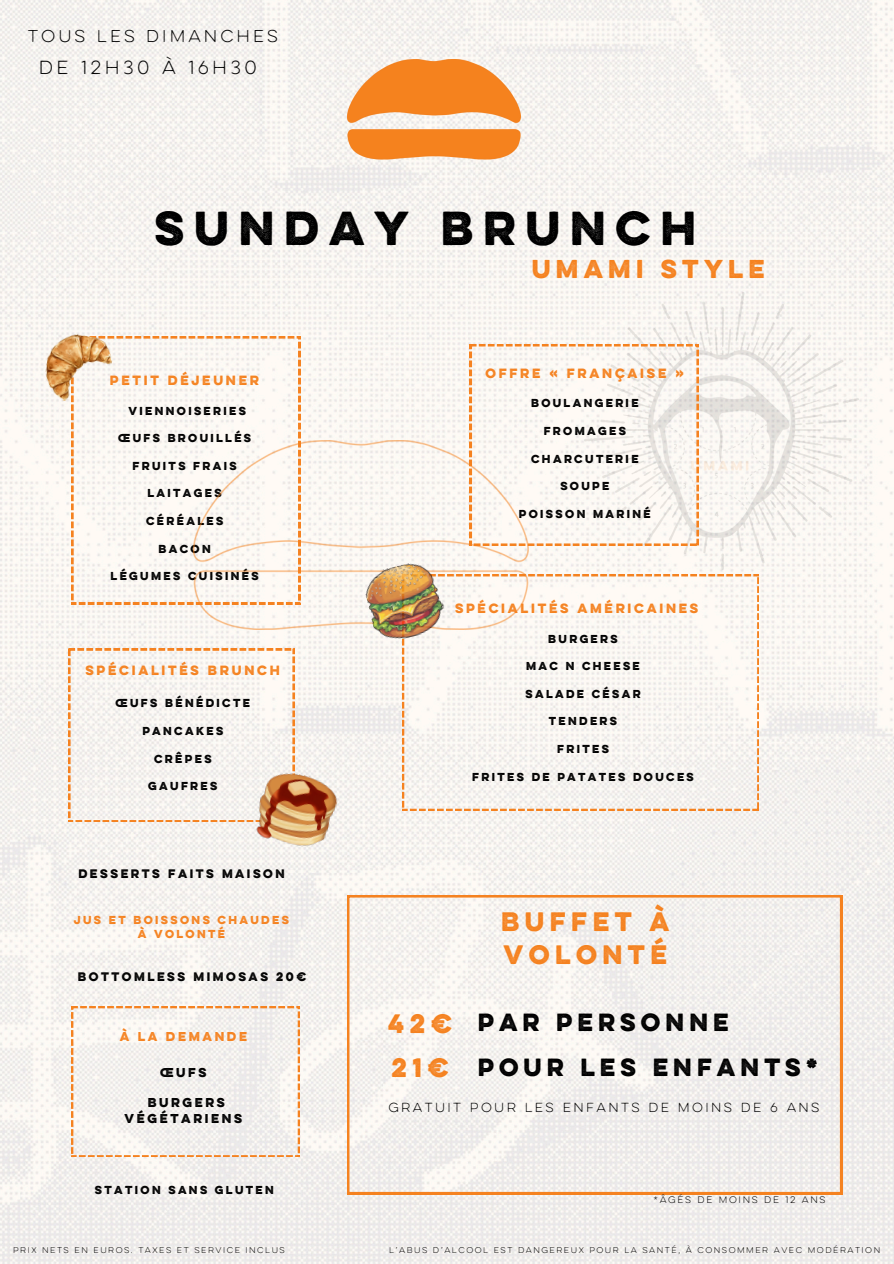
<style>
.page{position:relative;width:894px;height:1264px;background:#fff}
.page>*{position:absolute;margin:0;border:0;box-sizing:border-box;transform-origin:0 0}
.t1{font:700 42.6px "Lulo One";color:#000}
.t2{font:700 23.85px/33.2px "Lulo One";color:#f58220}
.t3{font:700 23.1px "Lulo One";color:#f58220}
.t4{font:700 22.2px "Lulo One";color:#000}
.t5{font:16.95px "Lulo One";color:#000}
.t6{font:15.3px "Lulo One";color:#000}
.t7{font:700 12px "Lulo One";color:#f58220}
.t8{font:11.7px "Lulo One";color:#000}
.t9{font:700 11.55px/15.3px "Lulo One";color:#000;text-align:center}
.t10{font:700 11.55px "Lulo One";color:#f58220}
.t11{font:700 11.1px "Lulo One";color:#000}
.t12{font:700 10.35px "Lulo One";color:#000}
.t13{font:700 10.35px/13.8px "Lulo One";color:#f58220;text-align:center}
.t14{font:8.55px "Lulo One";color:#000}
.t15{font:7.5px "Lulo One";color:#000}
</style>
<div class="page">
<img style="left:0;top:0;width:893px;height:1263px">
<img style="left:584px;top:292px;width:274px;height:277px">
<img style="left:347px;top:60px;width:173px;height:106px">
<svg style="left:347px;top:895px;width:494px;height:299px"></svg>
<svg style="left:71px;top:1006px;width:228px;height:150px"></svg>
<svg style="left:402px;top:574px;width:356px;height:236px;fill:#faf7f3"></svg>
<svg style="left:71px;top:336px;width:229px;height:268px;fill:#fbf9f5"></svg>
<svg style="left:469px;top:344px;width:229px;height:201px;fill:#fbf9f4"></svg>
<svg style="left:68px;top:648px;width:226px;height:173px"></svg>
<img style="left:193px;top:440px;width:335px;height:189px">
<img style="left:361px;top:558px;width:88px;height:87px">
<img style="left:41px;top:330px;width:74px;height:77px">
<img style="left:251px;top:768px;width:90px;height:86px">
<h6 class="t6" style="left:28px;top:29px;width:255px">TOUS LES DIMANCHES</h6>
<h6 class="t5" style="left:39px;top:60px;width:223px">DE 12H30 À 16H30</h6>
<h6 class="t1" style="left:154px;top:208px;width:552px">SUNDAY BRUNCH</h6>
<h6 class="t3" style="left:531px;top:258px;width:240px">UMAMI STYLE</h6>
<h3 class="t7" style="left:110px;top:375px;width:153px">PETIT DÉJEUNER</h3>
<h3 class="t12" style="left:128px;top:405px;width:121px">VIENNOISERIES</h3>
<p class="t12" style="left:118px;top:433px;width:137px">ŒUFS BROUILLÉS</p>
<h1 class="t12" style="left:132px;top:461px;width:108px">FRUITS FRAIS</h1>
<h2 class="t12" style="left:147px;top:488px;width:78px">LAITAGES</h2>
<p class="t12" style="left:146px;top:516px;width:81px">CÉRÉALES</p>
<p class="t12" style="left:158px;top:543px;width:56px">BACON</p>
<h4 class="t12" style="left:111px;top:571px;width:152px">LÉGUMES CUISINÉS</h4>
<h6 class="t7" style="left:85px;top:665px;width:198px">SPÉCIALITÉS BRUNCH</h6>
<h4 class="t12" style="left:116px;top:698px;width:138px">ŒUFS BÉNÉDICTE</h4>
<h6 class="t12" style="left:142px;top:726px;width:85px">PANCAKES</h6>
<h6 class="t12" style="left:154px;top:753px;width:61px">CRÊPES</h6>
<h6 class="t12" style="left:148px;top:781px;width:73px">GAUFRES</h6>
<h4 class="t11" style="left:78px;top:868px;width:210px">DESSERTS FAITS MAISON</h4>
<h4 class="t13" style="left:74px;top:914px;width:219px">JUS ET BOISSONS CHAUDES<br>À VOLONTÉ</h4>
<p class="t11" style="left:78px;top:971px;width:232px">BOTTOMLESS MIMOSAS 20€</p>
<h6 class="t10" style="left:120px;top:1031px;width:131px">À LA DEMANDE</h6>
<h6 class="t9" style="left:160px;top:1065px;width:51px">ŒUFS</h6>
<h6 class="t9" style="left:125px;top:1096px;width:122px">BURGERS<br>VÉGÉTARIENS</h6>
<p class="t12" style="left:95px;top:1184px;width:183px">STATION SANS GLUTEN</p>
<h6 class="t7" style="left:485px;top:367px;width:202px">OFFRE « FRANÇAISE »</h6>
<h6 class="t12" style="left:531px;top:398px;width:111px">BOULANGERIE</h6>
<h6 class="t12" style="left:543px;top:426px;width:86px">FROMAGES</h6>
<h6 class="t12" style="left:531px;top:453px;width:111px">CHARCUTERIE</h6>
<h6 class="t12" style="left:560px;top:481px;width:53px">SOUPE</h6>
<h6 class="t12" style="left:519px;top:509px;width:136px">POISSON MARINÉ</h6>
<h4 class="t7" style="left:455px;top:603px;width:247px">SPÉCIALITÉS AMÉRICAINES</h4>
<h2 class="t12" style="left:548px;top:633px;width:73px">BURGERS</h2>
<h2 class="t12" style="left:526px;top:661px;width:117px">MAC N CHEESE</h2>
<h5 class="t12" style="left:525px;top:688px;width:119px">SALADE CÉSAR</h5>
<h6 class="t12" style="left:548px;top:716px;width:72px">TENDERS</h6>
<h4 class="t12" style="left:557px;top:744px;width:56px">FRITES</h4>
<h6 class="t12" style="left:472px;top:771px;width:225px">FRITES DE PATATES DOUCES</h6>
<p class="t2" style="left:388px;top:1010px;width:71px">42€</p>
<h4 class="t2" style="left:391px;top:1053px;width:65px">21€</h4>
<h6 class="t2" style="left:501px;top:907px;width:175px">BUFFET À<br>VOLONTÉ</h6>
<h6 class="t4" style="left:477px;top:1011px;width:257px">PAR PERSONNE</h6>
<p class="t4" style="left:477px;top:1056px;width:347px">POUR LES ENFANTS*</p>
<h6 class="t8" style="left:388px;top:1102px;width:435px">GRATUIT POUR LES ENFANTS DE MOINS DE 6 ANS</h6>
<h6 class="t14" style="left:653px;top:1195px;width:175px">*ÂGÉS DE MOINS DE 12 ANS</h6>
<h6 class="t15" style="left:13px;top:1246px;width:274px">PRIX NETS EN EUROS. TAXES ET SERVICE INCLUS</h6>
<h4 class="t15" style="left:389px;top:1246px;width:494px">L’ABUS D’ALCOOL EST DANGEREUX POUR LA SANTÉ, À CONSOMMER AVEC MODÉRATION</h4>
</div>
